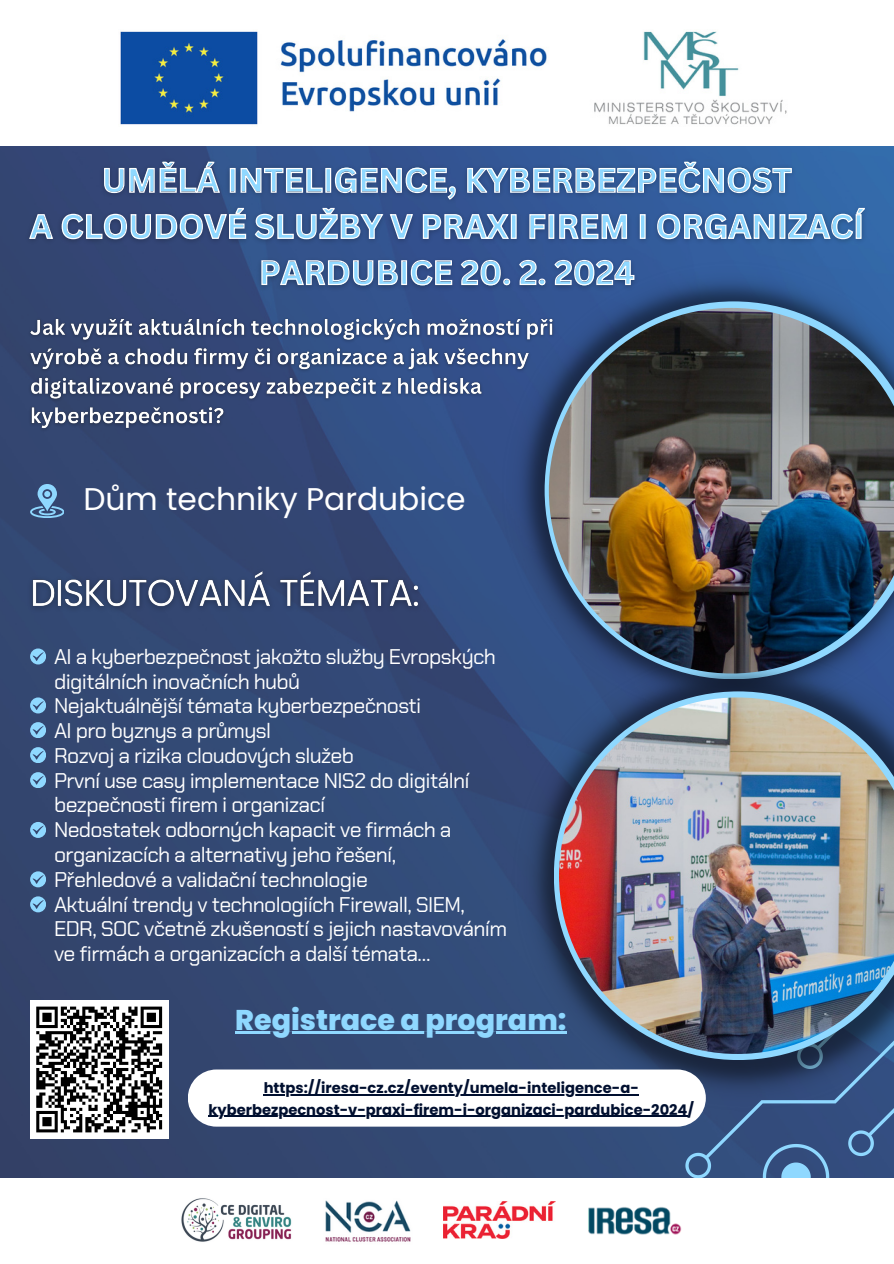
<style>
.page{position:relative;width:894px;height:1264px;background:#fff}
.page>*{position:absolute;margin:0;border:0;box-sizing:border-box;transform-origin:0 0}
.t1{font:31.35px "Poppins";color:#fff}
.t2{font:800 28.5px "Poppins";color:#8fd8ff}
.t3{font:21.15px/24.8px "Chakra Petch";letter-spacing:-.03em;color:#fff}
.t4{font:700 14.7px "Poppins";color:#000f2f}
</style>
<div class="page">
<img style="left:0;top:146px;width:893px;height:1031px">
<img style="left:502px;top:260px;width:391px;height:448px">
<svg style="left:544px;top:301px;width:349px;height:346px;background:#3c6394"></svg>
<img style="left:23px;top:562px;width:404px;height:57px">
<img style="left:512px;top:647px;width:381px;height:289px">
<svg style="left:553px;top:691px;width:340px;height:245px;background:#3b5b86"></svg>
<img style="left:559px;top:697px;width:334px;height:239px">
<img style="left:548px;top:308px;width:345px;height:365px">
<svg style="left:30px;top:648px;width:16px;height:16px"></svg>
<svg style="left:30px;top:697px;width:16px;height:16px"></svg>
<svg style="left:30px;top:722px;width:16px;height:16px"></svg>
<svg style="left:30px;top:822px;width:16px;height:15px"></svg>
<svg style="left:30px;top:896px;width:16px;height:16px"></svg>
<svg style="left:30px;top:484px;width:34px;height:33px"></svg>
<svg style="left:188px;top:936px;width:705px;height:241px"></svg>
<img style="left:325px;top:1200px;width:86px;height:42px">
<img style="left:535px;top:1174px;width:197px;height:61px">
<img style="left:181px;top:1198px;width:111px;height:44px">
<img style="left:443px;top:1201px;width:112px;height:37px">
<svg style="left:30px;top:747px;width:16px;height:16px"></svg>
<svg style="left:30px;top:772px;width:16px;height:16px"></svg>
<svg style="left:30px;top:871px;width:16px;height:16px"></svg>
<div style="left:30px;top:1000px;width:138px;height:138px;background:#fff"></div>
<svg style="left:36px;top:1006px;width:127px;height:127px"></svg>
<img style="left:120px;top:31px;width:667px;height:94px">
<img style="left:19px;top:154px;width:855px;height:143px">
<hr style="left:235px;top:1031px;width:331px;height:3px;background:#8fd8ff">
<hr style="left:264px;top:1094px;width:374px;height:1px;background:#000f2f">
<hr style="left:208px;top:1115px;width:479px;height:1px;background:#000f2f">
<img style="left:24px;top:312px;width:535px;height:123px">
<svg style="left:103px;top:161px;width:689px;height:39px;background:#6487b3"></svg>
<svg style="left:28px;top:207px;width:837px;height:33px;background:#698bb5"></svg>
<svg style="left:261px;top:259px;width:374px;height:27px;background:#7496bd"></svg>
<p class="t1" style="left:83px;top:477px;width:383px">Dům techniky Pardubice</p>
<h6 class="t3" style="left:54px;top:644px;width:454px">AI a kyberbezpečnost jakožto služby Evropských digitálních inovačních hubů<br>Nejaktuálnější témata kyberbezpečnosti<br>AI pro byznys a průmysl<br>Rozvoj a rizika cloudových služeb<br>První use casy implementace NIS2 do digitální bezpečnosti firem i organizací<br>Nedostatek odborných kapacit ve firmách a organizacích a alternativy jeho řešení,<br>Přehledové a validační technologie<br>Aktuální trendy v technologiích Firewall, SIEM, EDR, SOC včetně zkušeností s jejich nastavováním ve firmách a organizacích a další témata…</h6>
<p class="t2" style="left:235px;top:999px;width:332px">Registrace a program:</p>
<p class="t4" style="left:264px;top:1077px;width:376px">https://iresa-cz.cz/eventy/umela-inteligence-a-</p>
<p class="t4" style="left:208px;top:1099px;width:487px">kyberbezpecnost-v-praxi-firem-i-organizaci-pardubice-2024/</p>
</div>
